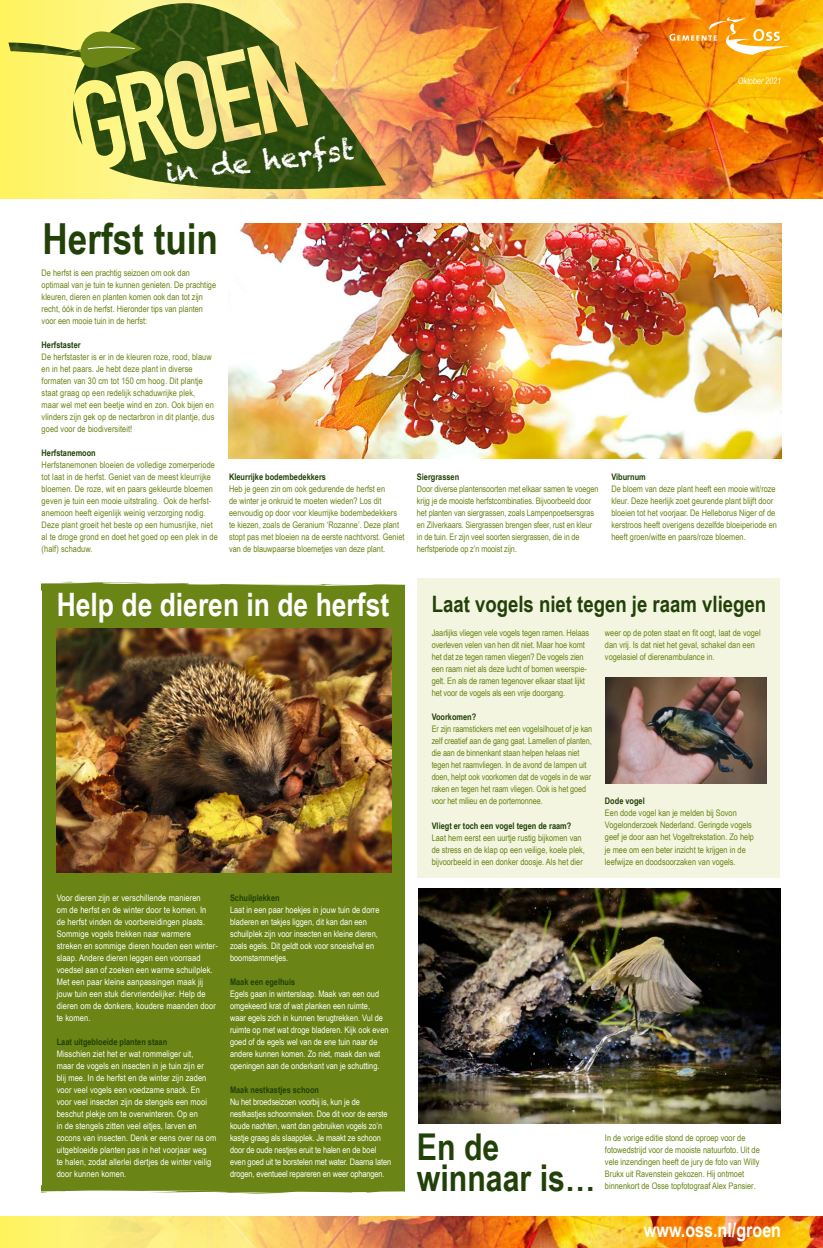
<style>
.page{position:relative;width:823px;height:1248px;background:#fff}
.page>*{position:absolute;margin:0;border:0;box-sizing:border-box;transform-origin:0 0}
.Artikelkop{font:700 42.7px "Arial Narrow";color:#224108}
.Artikelkop-2{font:700 36.9px/31px "Arial Narrow";color:#224108}
.t1{font:700 32.2px "Arial Narrow";color:#fff}
.t2{font:27.9px "Chalkduster";color:#fff}
.t3{font:700 22.6px "Arial Narrow";color:#224108}
.t4{font:700 20px "Arial Narrow";color:#fff}
.t5{font:9px/12px "Arial Narrow";color:#6a8416}
.t6{font:9px/12px "Arial Narrow";letter-spacing:.01em;color:#fff}
.t7{font:9px/12px "Arial Narrow";letter-spacing:-.01em;color:#fff}
.Kopje{font:700 9px "Arial Narrow";color:#224108}
.t8{font:italic 9px "Arial Narrow";letter-spacing:-.01em;color:#fff}
</style>
<div class="page">
<img style="left:594px;top:0;width:228px;height:198px">
<img style="left:0;top:0;width:594px;height:198px">
<img style="left:8px;top:3px;width:378px;height:190px">
<svg style="left:65px;top:25px;width:77px;height:43px;background:#849533"></svg>
<img style="left:566px;top:1216px;width:256px;height:31px">
<img style="left:0;top:1216px;width:566px;height:31px">
<svg style="left:669px;top:17px;width:120px;height:38px;background:#f8a32c"></svg>
<img style="left:418px;top:888px;width:362px;height:235px">
<div style="left:42px;top:581px;width:362px;height:612px;background:#6a8416"></div>
<svg style="left:295px;top:584px;width:12px;height:1px"></svg>
<div style="left:417px;top:578px;width:363px;height:299px;background:#f3f5e0"></div>
<img style="left:228px;top:223px;width:553px;height:235px">
<img style="left:57px;top:629px;width:334px;height:243px">
<img style="left:605px;top:677px;width:160px;height:106px">
<p class="t8" style="left:737px;top:75px;width:45px">Oktober 2021</p>
<p class="t2" style="left:164px;top:156px;width:191px;rotate:-7deg">in de herfst</p>
<p class="Artikelkop" style="left:43px;top:207px;width:177px">Herfst tuin</p>
<p class="t5" style="left:42px;top:266px;width:176px">De herfst is een prachtig seizoen om ook dan optimaal van je tuin te kunnen genieten. De prachtige kleuren, dieren en planten komen ook dan tot zijn recht, óók in de herfst. Hieronder tips van planten voor een mooie tuin in de herfst:</p>
<p class="Kopje" style="left:42px;top:338px;width:40px">Herfstaster</p>
<p class="t5" style="left:42px;top:350px;width:174px">De herfstaster is er in de kleuren roze, rood, blauw en in het paars. Je hebt deze plant in diverse formaten van 30 cm tot 150 cm hoog. Dit plantje staat graag op een redelijk schaduwrijke plek, maar wel met een beetje wind en zon. Ook bijen en vlinders zijn gek op de nectarbron in dit plantje, dus goed voor de biodiversiteit!</p>
<p class="Kopje" style="left:42px;top:446px;width:56px">Herfstanemoon</p>
<p class="t5" style="left:42px;top:458px;width:178px">Herfstanemonen bloeien de volledige zomerperiode tot laat in de herfst. Geniet van de meest kleurrijke bloemen. De roze, wit en paars gekleurde bloemen geven je tuin een mooie uitstraling. Ook de herfst&shy;anemoon heeft eigenlijk weinig verzorging nodig.<br>Deze plant groeit het beste op een humusrijke, niet al te droge grond en doet het goed op een plek in de (half) schaduw.</p>
<p class="Kopje" style="left:229px;top:470px;width:98px">Kleurrijke bodembedekkers</p>
<p class="t5" style="left:229px;top:482px;width:177px">Heb je geen zin om ook gedurende de herfst en<br>de winter je onkruid te moeten wieden? Los dit eenvoudig op door voor kleurrijke bodembedekkers te kiezen, zoals de Geranium ‘Rozanne’. Deze plant stopt pas met bloeien na de eerste nachtvorst. Geniet van de blauwpaarse bloemetjes van deze plant.</p>
<p class="Kopje" style="left:416px;top:470px;width:44px">Siergrassen</p>
<p class="t5" style="left:416px;top:482px;width:183px">Door diverse plantensoorten met elkaar samen te voegen krijg je de mooiste herfstcombinaties. Bijvoorbeeld door het planten van siergrassen, zoals Lampenpoetsersgras en Zilverkaars. Siergrassen brengen sfeer, rust en kleur in de tuin. Er zijn veel soorten siergrassen, die in de herfstperiode op z’n mooist zijn.</p>
<p class="Kopje" style="left:611px;top:470px;width:36px">Viburnum</p>
<p class="t5" style="left:611px;top:482px;width:167px">De bloem van deze plant heeft een mooie wit/roze kleur. Deze heerlijk zoet geurende plant blijft door bloeien tot het voorjaar. De Helleborus Niger of de kerstroos heeft overigens dezelfde bloeiperiode en heeft groen/witte en paars/roze bloemen.</p>
<p class="t1" style="left:57px;top:580px;width:334px">Help de dieren in de herfst</p>
<p class="t6" style="left:57px;top:890px;width:163px">Voor dieren zijn er verschillende manieren<br>om de herfst en de winter door te komen. In<br>de herfst vinden de voorbereidingen plaats.<br>Sommige vogels trekken naar warmere streken en sommige dieren houden een winter&shy;slaap. Andere dieren leggen een voorraad voedsel aan of zoeken een warme schuilplek.<br>Met een paar kleine aanpassingen maak jij jouw tuin een stuk diervriendelijker. Help de dieren om de donkere, koudere maanden door te komen.</p>
<p class="Kopje" style="left:57px;top:1034px;width:112px">Laat uitgebloeide planten staan</p>
<p class="t6" style="left:57px;top:1046px;width:161px">Misschien ziet het er wat rommeliger uit,<br>maar de vogels en insecten in je tuin zijn er<br>blij mee. In de herfst en de winter zijn zaden voor veel vogels een voedzame snack. En voor veel insecten zijn de stengels een mooi beschut plekje om te overwinteren. Op en<br>in de stengels zitten veel eitjes, larven en cocons van insecten. Denk er eens over na om uitgebloeide planten pas in het voorjaar weg<br>te halen, zodat allerlei diertjes de winter veilig door kunnen komen.</p>
<p class="Kopje" style="left:230px;top:890px;width:51px">Schuilplekken</p>
<p class="t6" style="left:230px;top:902px;width:151px">Laat in een paar hoekjes in jouw tuin de dorre bladeren en takjes liggen, dit kan dan een schuilplek zijn voor insecten en kleine dieren, zoals egels. Dit geldt ook voor snoeiafval en boomstammetjes.</p>
<p class="Kopje" style="left:230px;top:974px;width:67px">Maak een egelhuis</p>
<p class="t6" style="left:230px;top:986px;width:160px">Egels gaan in winterslaap. Maak van een oud omgekeerd krat of wat planken een ruimte,<br>waar egels zich in kunnen terugtrekken. Vul de ruimte op met wat droge bladeren. Kijk ook even goed of de egels wel van de ene tuin naar de andere kunnen komen. Zo niet, maak dan wat openingen aan de onderkant van je schutting.</p>
<p class="Kopje" style="left:230px;top:1082px;width:91px">Maak nestkastjes schoon</p>
<p class="t7" style="left:230px;top:1094px;width:162px">Nu het broedseizoen voorbij is, kun je de nestkastjes schoonmaken. Doe dit voor de eerste koude nachten, want dan gebruiken vogels zo’n kastje graag als slaapplek. Je maakt ze schoon door de oude nestjes eruit te halen en de boel even goed uit te borstelen met water. Daarna laten drogen, eventueel repareren en weer ophangen.</p>
<p class="t3" style="left:431px;top:587px;width:336px">Laat vogels niet tegen je raam vliegen</p>
<p class="t5" style="left:604px;top:626px;width:157px">weer op de poten staat en fit oogt, laat de vogel dan vrij. Is dat niet het geval, schakel dan een vogelasiel of dierenambulance in.</p>
<p class="t5" style="left:431px;top:626px;width:159px">Jaarlijks vliegen vele vogels tegen ramen. Helaas overleven velen van hen dit niet. Maar hoe komt het dat ze tegen ramen vliegen? De vogels zien een raam niet als deze lucht of bomen weerspie&shy;gelt. En als de ramen tegenover elkaar staat lijkt het voor de vogels als een vrije doorgang.</p>
<p class="Kopje" style="left:431px;top:710px;width:46px">Voorkomen?</p>
<p class="t5" style="left:431px;top:722px;width:162px">Er zijn raamstickers met een vogelsilhouet of je kan zelf creatief aan de gang gaat. Lamellen of planten, die aan de binnenkant staan helpen helaas niet tegen het raamvliegen. In de avond de lampen uit doen, helpt ook voorkomen dat de vogels in de war raken en tegen het raam vliegen. Ook is het goed voor het milieu en de portemonnee.</p>
<p class="Kopje" style="left:431px;top:818px;width:141px">Vliegt er toch een vogel tegen de raam?</p>
<p class="t5" style="left:431px;top:830px;width:155px">Laat hem eerst een uurtje rustig bijkomen van de stress en de klap op een veilige, koele plek, bijvoorbeeld in een donker doosje. Als het dier</p>
<p class="Kopje" style="left:604px;top:794px;width:41px">Dode vogel</p>
<p class="t5" style="left:604px;top:806px;width:150px">Een dode vogel kan je melden bij Sovon Vogelonderzoek Nederland. Geringde vogels geef je door aan het Vogeltrekstation. Zo help je mee om een beter inzicht te krijgen in de leefwijze en doodsoorzaken van vogels.</p>
<p class="Artikelkop-2" style="left:416px;top:1129px;width:180px">En de winnaar is…</p>
<p class="t5" style="left:604px;top:1130px;width:156px">In de vorige editie stond de oproep voor de fotowedstrijd voor de mooiste natuurfoto. Uit de vele inzendingen heeft de jury de foto van Willy Brukx uit Ravenstein gekozen. Hij ontmoet binnenkort de Osse topfotograaf Alex Pansier.</p>
<h3 class="t4" style="left:643px;top:1214px;width:138px">www.oss.nl/groen</h3>
</div>
